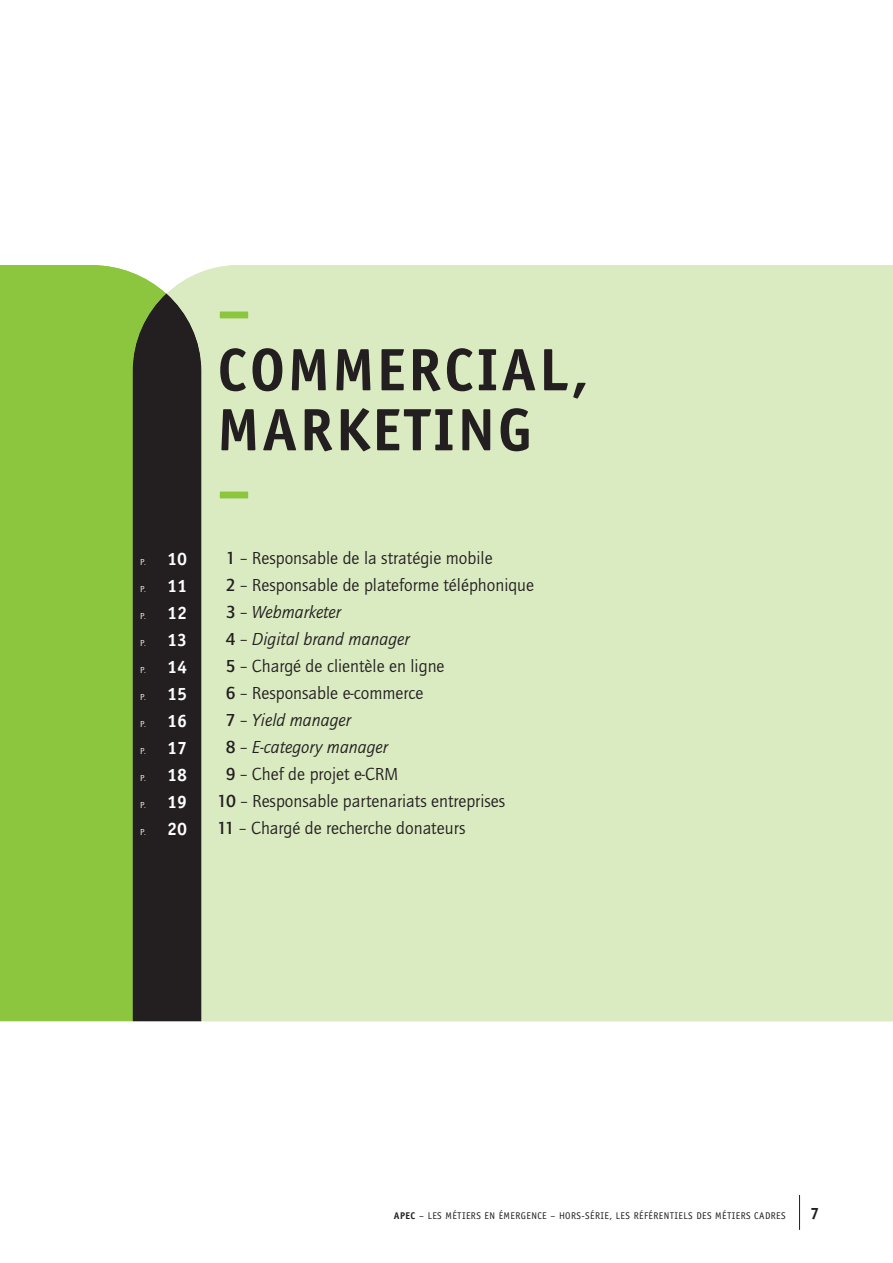
<style>
.page{position:relative;width:893px;height:1263px;background:#fff}
.page>*{position:absolute;margin:0;border:0;box-sizing:border-box;transform-origin:0 0}
.t1{font:700 60px/60px "Officina Sans";color:#231f20}
.t2{font:700 60px "Officina Sans";color:#8bc63e}
.t3{font:18px/27px "Quay Itc T";color:#231f20;text-align:justify}
.t4{font:italic 18px "Quay Itc T";color:#231f20}
.t5{font:700 18px/27px "Officina Sans";color:#fff;text-align:justify}
.t6{font:700 16.5px "Officina Sans";color:#231f20}
.t7{font:9.75px "Officina Sans";letter-spacing:.04em;color:#231f20}
.t8{font:9px "Quay Itc T";color:#fff}
.s1{font-family:"Officina Sans";font-weight:700;font-size:18px}
.s2{font-weight:700}
.s3{font-weight:700;font-style:normal}
.s4{font-style:normal}
</style>
<div class="page">
<hr style="left:799px;top:1195px;width:1px;height:35px;background:#231f20">
<div style="left:166px;top:265px;width:727px;height:756px;background:#daeac1"></div>
<div style="left:0;top:265px;width:166px;height:756px;background:#8bc63e"></div>
<div style="left:133px;top:294px;width:68px;height:727px;background:#231f20"></div>
<p class="t5" style="left:169px;top:545px;width:19px">?? ?? ?? ?? ?? ?? ?? ?? ?? ?? ??</p>
<p class="t8" style="left:140px;top:557px;width:48px">p. <span class="s1">10</span></p>
<p class="t8" style="left:140px;top:584px;width:48px">p. <span class="s1">11</span></p>
<p class="t8" style="left:140px;top:611px;width:48px">p. <span class="s1">12</span></p>
<p class="t8" style="left:140px;top:638px;width:48px">p. <span class="s1">13</span></p>
<p class="t8" style="left:140px;top:665px;width:48px">p. <span class="s1">14</span></p>
<p class="t8" style="left:140px;top:692px;width:48px">p. <span class="s1">15</span></p>
<p class="t8" style="left:140px;top:719px;width:48px">p. <span class="s1">16</span></p>
<p class="t8" style="left:140px;top:746px;width:48px">p. <span class="s1">17</span></p>
<p class="t8" style="left:140px;top:773px;width:48px">p. <span class="s1">18</span></p>
<p class="t8" style="left:140px;top:800px;width:48px">p. <span class="s1">19</span></p>
<p class="t8" style="left:140px;top:827px;width:48px">p. <span class="s1">20</span></p>
<h1 class="t2" style="left:217px;top:272px;width:35px">–</h1>
<h1 class="t1" style="left:217px;top:339px;width:106px">COMMERCIAL</h1>
<h1 class="t1" style="left:217px;top:339px;width:187px">??? ??? KETING</h1>
<h1 class="t1" style="left:571px;top:339px;width:19px">,</h1>
<h1 class="t1" style="left:217px;top:399px;width:38px">MAR</h1>
<h1 class="t2" style="left:217px;top:452px;width:35px">–</h1>
<p class="t3" style="left:251px;top:545px;width:23px">??? ??? ??? ??? ??? ??? ??? ??? ??? ??? ???</p>
<p class="t3" style="left:226px;top:545px;width:268px"><span class="s2">1</span> – Responsable de la stratégie mobile</p>
<p class="t3" style="left:226px;top:572px;width:310px"><span class="s2">2</span> – Responsable de plateforme téléphonique</p>
<p class="t4" style="left:226px;top:602px;width:117px"><span class="s3">3</span> <span class="s4">–</span> Webmarketer</p>
<p class="t4" style="left:226px;top:629px;width:185px"><span class="s3">4</span> <span class="s4">–</span> Digital brand manager</p>
<p class="t3" style="left:226px;top:653px;width:220px"><span class="s2">5</span> – Chargé de clientèle en ligne</p>
<p class="t3" style="left:226px;top:680px;width:199px"><span class="s2">6</span> – Responsable e-commerce</p>
<p class="t4" style="left:226px;top:710px;width:127px"><span class="s3">7</span> <span class="s4">–</span> Yield manager</p>
<p class="t4" style="left:226px;top:737px;width:164px"><span class="s3">8</span> <span class="s4">–</span> E-category manager</p>
<p class="t3" style="left:226px;top:761px;width:174px"><span class="s2">9</span> – Chef de projet e-CRM</p>
<p class="t3" style="left:217px;top:788px;width:289px"><span class="s2">10</span> – Responsable partenariats entreprises</p>
<p class="t3" style="left:217px;top:815px;width:250px"><span class="s2">11</span> – Chargé de recherche donateurs</p>
<p class="t7" style="left:394px;top:1210px;width:261px"><span class="s2">APEC</span> – LES MÉTIERS EN ÉMERGENCE – HORS-SÉRIE, LES RÉFÉRENTIEL</p>
<p class="t7" style="left:688px;top:1210px;width:33px">S DES MÉTIERS</p>
<p class="t7" style="left:754px;top:1210px;width:23px">CADRES</p>
<p class="t6" style="left:810px;top:1203px;width:11px">7</p>
</div>
